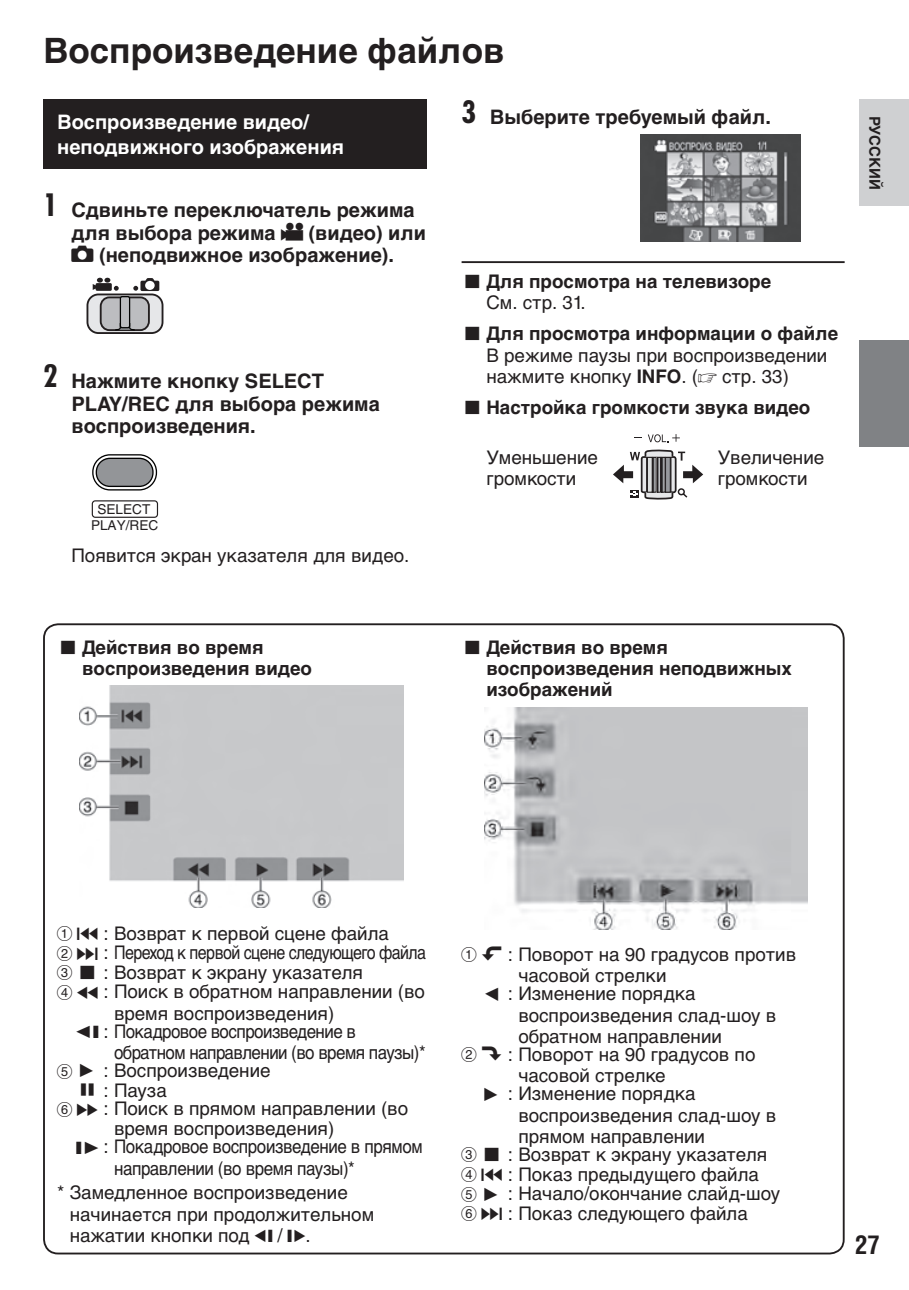
<style>
.page{position:relative;width:909px;height:1290px;background:#fff}
.page>*{position:absolute;margin:0;border:0;box-sizing:border-box;transform-origin:0 0}
.t1{font:700 35px "Helvetica Cyr";color:#231f20}
.t2{font:700 condensed 25px "Helvetica";color:#231f20}
.t3{font:700 20px/22.5px "Helvetica Cyr";color:#231f20}
.t4{font:700 20px/25px "Helvetica Cyr";color:#fff}
.t5{font:18.75px/21.2px "Helvetica Cyr Upright";color:#231f20}
.t6{font:700 18.75px/21.2px "Helvetica Cyr";color:#231f20}
.t7{font:18.75px/21.2px "Helvetica Cyr Upright";letter-spacing:-.03em;color:#231f20}
.t8{font:18.75px/21.2px "Helvetica Cyr Upright";letter-spacing:-.02em;color:#231f20}
.t9{font:700 15px "Helvetica Cyr";color:#231f20}
.t10{font:13.5px "Helvetica";color:#231f20}
.s1{font-family:"Futura";font-stretch:condensed;font-size:30px}
.s2{font-family:"Everio Font 90 msp RKSJ H";font-weight:400;font-size:22px}
.s3{font-family:"Everio Font M8 90 msp RKSJ H";font-weight:400;font-size:22px}
.s4{font-family:"Helvetica Cyr";font-weight:700}
.s5{font-family:"Universal Newswith Comm Pi"}
.s6{font-family:"Everio Font Circle No 90 msp RKSJ H"}
.s7{font-family:"Everio Font M8 90 msp RKSJ H";font-size:22px}
</style>
<div class="page">
<div style="left:858px;top:340px;width:50px;height:107px;background:#808285"></div>
<div style="left:858px;top:99px;width:50px;height:107px;background:#cfd0d2"></div>
<div style="left:43px;top:99px;width:383px;height:69px;background:#231f20"></div>
<div style="left:87px;top:294px;width:75px;height:39px;background:#e6e7e9;border-radius:11px"></div>
<div style="left:86px;top:294px;width:77px;height:40px;border:2px solid #231f20;border-radius:11px"></div>
<div style="left:101px;top:297px;width:48px;height:33px;background:#bcbdc0;border-radius:9px"></div>
<div style="left:100px;top:296px;width:50px;height:35px;border:2px solid #231f20;border-radius:9px"></div>
<svg style="left:93px;top:278px;width:26px;height:13px"></svg>
<svg style="left:133px;top:278px;width:26px;height:13px"></svg>
<svg style="left:114px;top:324px;width:22px;height:7px"></svg>
<div style="left:120px;top:297px;width:9px;height:31px;background:#bcbdc0;border-radius:2px"></div>
<div style="left:120px;top:296px;width:10px;height:32px;border:1px solid #030303;border-radius:2px"></div>
<svg style="left:92px;top:500px;width:66px;height:18px"></svg>
<svg style="left:93px;top:455px;width:63px;height:35px"></svg>
<div style="left:92px;top:454px;width:65px;height:37px;border:1px solid #030303;border-radius:17px"></div>
<div style="left:96px;top:458px;width:57px;height:28px;background:#939598;border-radius:14px"></div>
<div style="left:96px;top:458px;width:57px;height:29px;border:1px solid #030303;border-radius:14px"></div>
<hr style="left:461px;top:261px;width:383px;height:2px;background:#231f20">
<img style="left:640px;top:135px;width:160px;height:106px">
<svg style="left:613px;top:449px;width:91px;height:51px"></svg>
<div style="left:660px;top:457px;width:1px;height:35px;border:1px solid #231f20"></div>
<div style="left:647px;top:457px;width:5px;height:35px;background:#dcdede"></div>
<div style="left:647px;top:457px;width:5px;height:35px;border:1px solid #231f20"></div>
<div style="left:652px;top:457px;width:4px;height:35px;border:1px solid #231f20"></div>
<div style="left:656px;top:457px;width:4px;height:35px;border:1px solid #231f20"></div>
<div style="left:661px;top:457px;width:4px;height:35px;border:1px solid #231f20"></div>
<div style="left:665px;top:457px;width:5px;height:35px;background:#97999d"></div>
<div style="left:665px;top:457px;width:5px;height:35px;border:1px solid #231f20"></div>
<svg style="left:648px;top:434px;width:31px;height:8px"></svg>
<img style="left:80px;top:686px;width:323px;height:222px">
<img style="left:484px;top:707px;width:323px;height:222px">
<h1 class="t1" style="left:43px;top:37px;width:463px">Воспроизведение файлов</h1>
<p class="t4" style="left:57px;top:111px;width:288px">Воспроизведение видео/ неподвижного изображения</p>
<p class="t3" style="left:71px;top:201px;width:356px;text-indent:-28px"><span class="s1">1</span> Сдвиньте переключатель режима для выбора режима <span class="s2">!</span> (видео) или <span class="s2">#</span> (неподвижное изображение).</p>
<p class="t3" style="left:71px;top:372px;width:310px;text-indent:-28px"><span class="s1">2</span> Нажмите кнопку SELECT<br>PLAY/REC для выбора режима воспроизведения.</p>
<p class="t10" style="left:97px;top:504px;width:54px">SELECT</p>
<p class="t5" style="left:71px;top:546px;width:339px">Появится экран указателя для видео.</p>
<p class="t10" style="left:91px;top:521px;width:69px">PLAY/REC</p>
<p class="t6" style="left:82px;top:638px;width:231px;text-indent:-25px"><span class="s3">L</span> Действия во время воспроизведения видео</p>
<p class="t3" style="left:461px;top:108px;width:311px"><span class="s1">3</span> Выберите требуемый файл.</p>
<p class="t6" style="left:461px;top:272px;width:311px"><span class="s3">L</span> Для просмотра на телевизоре</p>
<p class="t5" style="left:486px;top:293px;width:101px">См. стр. 31.</p>
<p class="t6" style="left:461px;top:325px;width:378px"><span class="s3">L</span> Для просмотра информации о файле</p>
<p class="t5" style="left:486px;top:346px;width:342px">В режиме паузы при воспроизведении нажмите кнопку <span class="s4">INFO</span>. (<span class="s5">-</span> стр. 33)</p>
<p class="t6" style="left:461px;top:398px;width:350px"><span class="s3">L</span> Настройка громкости звука видео</p>
<p class="t5" style="left:486px;top:448px;width:113px">Уменьшение громкости</p>
<p class="t5" style="left:717px;top:448px;width:108px">Увеличение громкости</p>
<p class="t6" style="left:486px;top:638px;width:307px;text-indent:-25px"><span class="s3">L</span> Действия во время воспроизведения неподвижных изображений</p>
<p class="t9" style="left:880px;top:116px;width:75px;rotate:90deg">РУССКИЙ</p>
<p class="t5" style="left:57px;top:924px;width:333px"><span class="s6">!</span> <span class="s7">N</span> : Возврат к первой сцене файла</p>
<p class="t7" style="left:57px;top:943px;width:370px"><span class="s6">#</span> <span class="s7">O</span> : Переход к первой сцене следующего файла</p>
<p class="t5" style="left:57px;top:963px;width:307px"><span class="s6">$</span> <span class="s7">L</span> : Возврат к экрану указателя</p>
<p class="t5" style="left:57px;top:983px;width:369px"><span class="s6">%</span> <span class="s7">J</span> : Поиск в обратном направлении (во</p>
<p class="t5" style="left:114px;top:1004px;width:222px">время воспроизведения)</p>
<p class="t7" style="left:114px;top:1022px;width:313px;text-indent:-38px"><span class="s7">E</span> : Покадровое воспроизведение в обратном направлении (во время паузы)*</p>
<p class="t5" style="left:57px;top:1061px;width:215px"><span class="s6">&amp;</span> <span class="s7">F</span> : Воспроизведение</p>
<p class="t5" style="left:76px;top:1081px;width:92px"><span class="s7">Q</span> : Пауза</p>
<p class="t5" style="left:57px;top:1099px;width:352px"><span class="s6">(</span> <span class="s7">K</span> : Поиск в прямом направлении (во</p>
<p class="t5" style="left:114px;top:1119px;width:222px">время воспроизведения)</p>
<p class="t8" style="left:114px;top:1138px;width:310px;text-indent:-38px"><span class="s7">G</span> : Покадровое воспроизведение в прямом направлении (во время паузы)*</p>
<p class="t5" style="left:70px;top:1184px;width:306px;text-indent:-13px">* Замедленное воспроизведение начинается при продолжительном нажатии кнопки под <span class="s7">E</span> / <span class="s7">G</span>.</p>
<p class="t5" style="left:518px;top:945px;width:279px;text-indent:-57px"><span class="s6">!</span> <span class="s7">(</span> : Поворот на 90 градусов против часовой стрелки</p>
<p class="t5" style="left:518px;top:985px;width:259px;text-indent:-38px"><span class="s7">P</span> : Изменение порядка воспроизведения слад-шоу в обратном направлении</p>
<p class="t5" style="left:518px;top:1045px;width:238px;text-indent:-57px"><span class="s6">#</span> <span class="s7">)</span> : Поворот на 90 градусов по часовой стрелке</p>
<p class="t5" style="left:518px;top:1085px;width:259px;text-indent:-38px"><span class="s7">F</span> : Изменение порядка воспроизведения слад-шоу в прямом направлении</p>
<p class="t5" style="left:461px;top:1146px;width:320px;line-height:19.5px"><span class="s6">$</span> <span class="s7">L</span> : Возврат к экрану указателя <span class="s6">%</span> <span class="s7">N</span> : Показ предыдущего файла<br><span class="s6">&amp;</span> <span class="s7">F</span> : Начало/окончание слайд-шоу <span class="s6">(</span> <span class="s7">O</span> : Показ следующего файла</p>
<h2 class="t2" style="left:854px;top:1236px;width:26px">27</h2>
</div>
